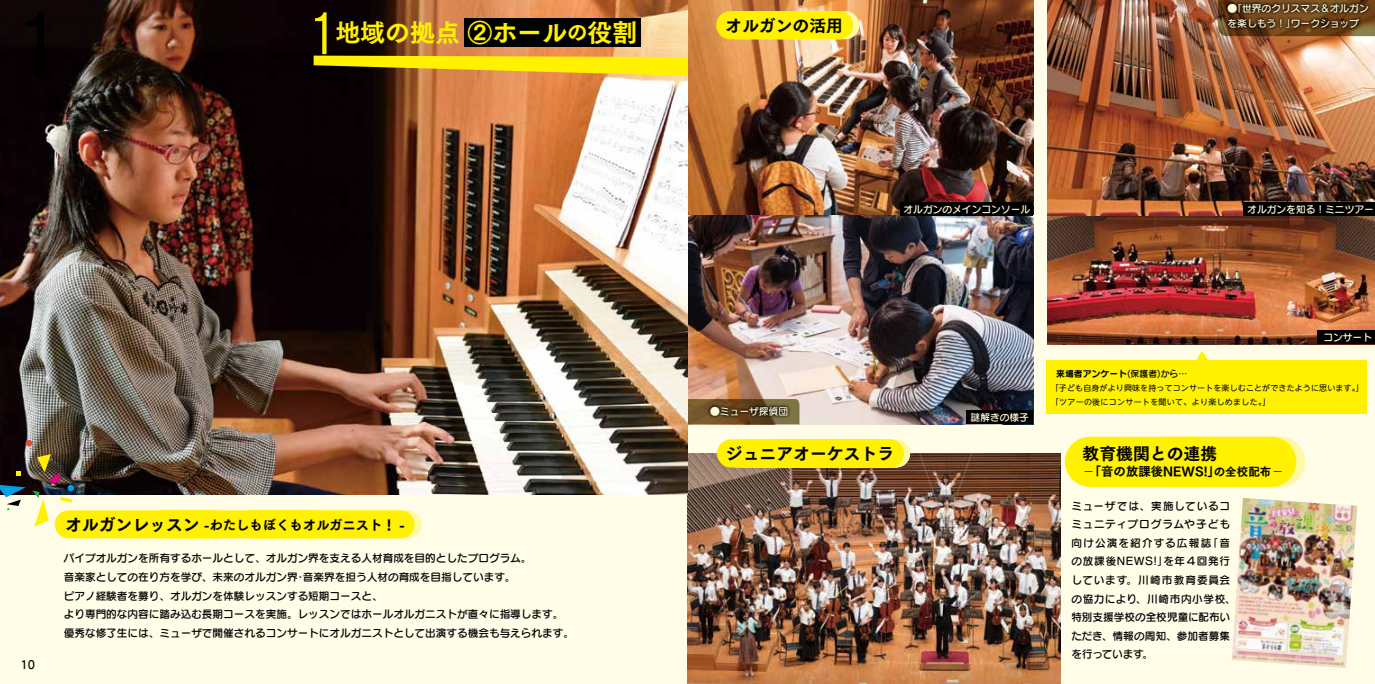
<style>
.page{position:relative;width:1375px;height:684px;background:#fff}
.page>*{position:absolute;margin:0;border:0;box-sizing:border-box;transform-origin:0 0}
.t1{font:57.5px "Tsuku Go CID R";color:#fff100}
.t2{font:24.88px "Tsuku Go CID E";color:#fff100}
.t3{font:16.88px "Tsuku Go CID E";color:#000}
.t4{font:13.25px "Tsuku Go CID E";color:#000}
.t5{font:12.38px "Tsuku Go CID E";color:#000}
.t6{font:11.25px "Seurat CID DB";color:#000}
.t7{font:10.62px/18.6px "Seurat CID DB";color:#000}
.t8{font:10.62px/18.6px "Seurat CID DB";letter-spacing:.055em;color:#000}
.t9{font:9.75px/15.2px "Seurat CID DB";color:#fffcdb}
.t10{font:8.88px "Seurat CID B";color:#000}
.t11{font:8px/14.4px "UD Shin M Go Pro";letter-spacing:.02em;color:#000}
.s1{font-size:20.38px}
.s2{font-size:16.88px}
.s3{font-family:"Seurat CID DB"}
.s4{font-family:"Tsuku Go CID L"}
.s5{font-size:11.5px}
</style>
<div class="page">
<div style="left:687px;top:0;width:688px;height:684px;background:#fffde7"></div>
<div style="left:0;top:458px;width:687px;height:226px;background:#fffde7"></div>
<img style="left:1047px;top:0;width:328px;height:345px">
<img style="left:687px;top:0;width:346px;height:424px">
<svg style="left:687px;top:399px;width:112px;height:25px"></svg>
<div style="left:966px;top:410px;width:67px;height:14px;background:#000"></div>
<div style="left:901px;top:202px;width:132px;height:14px;background:#000"></div>
<img style="left:687px;top:453px;width:373px;height:231px">
<svg style="left:706px;top:404px;width:85px;height:16px"></svg>
<img style="left:0;top:0;width:687px;height:495px">
<img style="left:1231px;top:498px;width:126px;height:170px">
<div style="left:1317px;top:330px;width:58px;height:14px;background:#000"></div>
<div style="left:1243px;top:202px;width:132px;height:14px;background:#000"></div>
<svg style="left:68px;top:485px;width:6px;height:6px"></svg>
<svg style="left:0;top:484px;width:26px;height:26px"></svg>
<svg style="left:32px;top:490px;width:17px;height:37px"></svg>
<svg style="left:37px;top:454px;width:23px;height:30px"></svg>
<svg style="left:16px;top:472px;width:5px;height:4px"></svg>
<svg style="left:60px;top:497px;width:12px;height:6px"></svg>
<svg style="left:26px;top:440px;width:6px;height:6px"></svg>
<div style="left:722px;top:11px;width:137px;height:28px;background:#fff8a5;border-radius:14px"></div>
<div style="left:716px;top:11px;width:137px;height:28px;background:#fff100;border-radius:14px"></div>
<div style="left:734px;top:439px;width:176px;height:28px;background:#fff8a5;border-radius:14px"></div>
<svg style="left:314px;top:56px;width:373px;height:20px;background:#ddc40f"></svg>
<div style="left:464px;top:18px;width:176px;height:29px;background:#000"></div>
<div style="left:1047px;top:360px;width:320px;height:54px;background:#fff100"></div>
<svg style="left:1196px;top:351px;width:12px;height:9px"></svg>
<svg style="left:245px;top:510px;width:177px;height:28px"></svg>
<div style="left:238px;top:510px;width:176px;height:28px;background:#fff100;border-radius:14px"></div>
<div style="left:150px;top:510px;width:177px;height:28px;background:#fff100;border-radius:14px"></div>
<div style="left:55px;top:510px;width:176px;height:28px;background:#fff100;border-radius:14px"></div>
<svg style="left:1065px;top:437px;width:240px;height:50px;background:#fff110"></svg>
<div style="left:728px;top:439px;width:176px;height:28px;background:#fff100;border-radius:14px"></div>
<div style="left:717px;top:439px;width:176px;height:28px;background:#fff100;border-radius:14px"></div>
<svg style="left:1218px;top:0;width:157px;height:36px;background:#573715"></svg>
<h1 class="t1" style="left:306px;top:-3px;width:35px">1</h1>
<h2 class="t2" style="left:335px;top:15px;width:303px">地域の拠点 ②ホール<span class="s1">の</span>役割</h2>
<p class="t6" style="left:20px;top:657px;width:16px">10</p>
<p class="t4" style="left:65px;top:515px;width:341px"><span class="s2">オルガンレッスン</span> -わたしもぼくもオルガニスト！ -</p>
<p class="t7" style="left:64px;top:549px;width:512px">パイプオルガンを所有するホールとして、オルガン界を支える人材育成を目的としたプログラム。<br>音楽家としての在り方を学び、未来のオルガン界・音楽界を担う人材の育成を目指しています。<br>ピアノ経験者を募り、オルガンを体験レッスンする短期コースと、<br>より専門的な内容に踏み込む長期コースを実施。レッスンではホールオルガニストが直々に指導します。優秀な修了生には、ミューザで開催されるコンサートにオルガニストとして出演する機会も与えられます。</p>
<h3 class="t3" style="left:725px;top:14px;width:119px">オルガンの活用</h3>
<p class="t9" style="left:1227px;top:0;width:143px">●「世界のクリスマス＆オルガンを楽しもう！」ワークショップ</p>
<p class="t9" style="left:903px;top:201px;width:128px">オルガンのメインコンソール</p>
<p class="t9" style="left:1247px;top:201px;width:128px">オルガンを知る！ミニツアー</p>
<p class="t9" style="left:710px;top:403px;width:79px">●ミューザ探偵団</p>
<h3 class="t3" style="left:726px;top:442px;width:170px">ジュニアオーケストラ</h3>
<p class="t9" style="left:970px;top:409px;width:60px">謎解きの様子</p>
<p class="t9" style="left:1323px;top:329px;width:50px">コンサート</p>
<p class="t10" style="left:1056px;top:367px;width:133px">来場者アンケート<span class="s3">(保護者)から…</span></p>
<p class="t11" style="left:1051px;top:380px;width:315px">「子ども自身がより興味を持ってコンサートを楽しむことができたように思います。」「ツアーの後にコンサートを聞いて、より楽しめました。」</p>
<h3 class="t3" style="left:1082px;top:441px;width:136px">教育機関との連携</h3>
<p class="t5" style="left:1082px;top:462px;width:203px"><span class="s4">−</span>「音の放課後NEWS!」<span class="s5">の全校配布</span><span class="s4">−</span></p>
<p class="t8" style="left:1071px;top:496px;width:166px">ミューザでは、実施しているコミュニティプログラムや子ども向け公演を紹介する広報誌「音の放課後NEWS!」を年４回発行しています。川崎市教育委員会の協力により、川崎市内小学校、特別支援学校の全校児童に配布いただき、情報の周知、参加者募集を行っています。</p>
</div>
